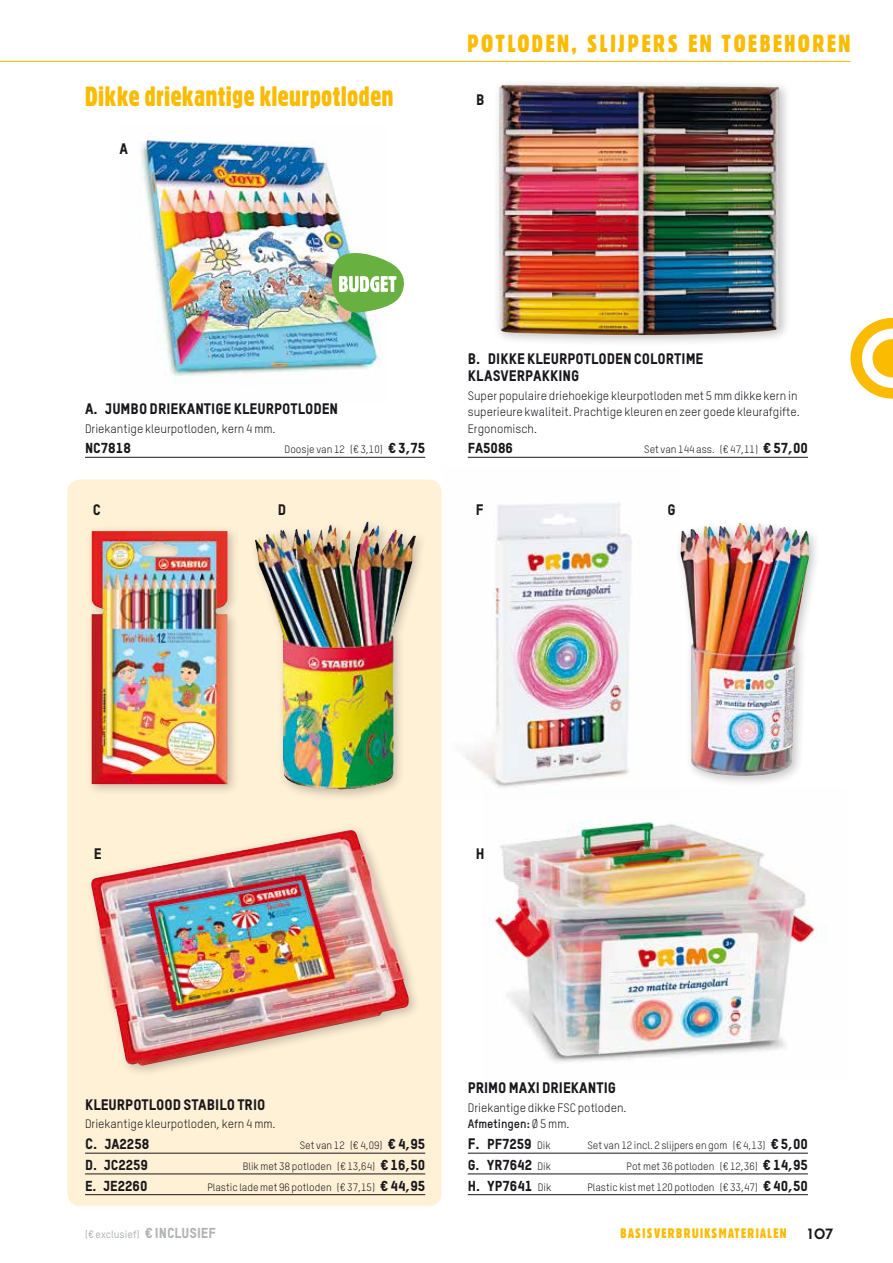
<style>
.page{position:relative;width:893px;height:1263px;background:#fff}
.page>*{position:absolute;margin:0;border:0;box-sizing:border-box;transform-origin:0 0}
.t1{font:27px "Gothic 821 Condensed BT";letter-spacing:.01em;color:#fabb00}
.t2{font:24px "Gothic 821 Condensed BT";letter-spacing:.1em;color:#fabb00}
.t3{font:15px/16.5px "TSTAR Headline";color:#1a171c}
.t4{font:15px "Chalet Tokyo";color:#1a171c}
.t5{font:14.25px "TSTAR Headline";color:#1a171c}
.t6{font:13.5px "Gothic 821 Condensed BT";letter-spacing:.1em;color:#fabb00}
.t7{font:12px/16.5px "TSTAR";color:#1a171c}
.t8{font:10.5px "TSTAR";color:#1a171c}
.t9{font:500 10.5px "TSTAR";color:#b1b3b4}
.s1{font-family:"TSTAR Headline";font-size:14.25px}
.s2{font-size:15px}
.s3{font-weight:700}
.s4{font-family:"TSTAR";font-size:10.5px}
.s5{font-family:"TSTAR Headline";font-weight:400;font-size:14.25px}
</style>
<div class="page">
<svg style="left:850px;top:318px;width:43px;height:81px"></svg>
<hr style="left:0;top:61px;width:850px;height:1px;background:#fabb00">
<div style="left:67px;top:479px;width:375px;height:728px;background:#fff1d6;border-radius:14px"></div>
<div style="left:66px;top:478px;width:377px;height:730px;border:2px solid #fff;border-radius:14px"></div>
<img style="left:489px;top:821px;width:337px;height:242px">
<img style="left:442px;top:488px;width:190px;height:312px">
<img style="left:141px;top:140px;width:241px;height:243px">
<div style="left:674px;top:517px;width:147px;height:271px;background:#1a171c;opacity:.25"></div>
<img style="left:680px;top:523px;width:129px;height:254px">
<div style="left:86px;top:525px;width:154px;height:271px;background:#1a171c;opacity:.25"></div>
<img style="left:92px;top:531px;width:135px;height:253px">
<div style="left:250px;top:517px;width:177px;height:284px;background:#1a171c;opacity:.25"></div>
<img style="left:273px;top:525px;width:93px;height:42px">
<img style="left:91px;top:830px;width:318px;height:235px">
<div style="left:492px;top:79px;width:299px;height:268px;background:#1a171c;opacity:.25"></div>
<img style="left:498px;top:85px;width:284px;height:251px">
<hr style="left:85px;top:457px;width:340px;height:1px;background:#1a171c">
<hr style="left:468px;top:457px;width:340px;height:1px;background:#1a171c">
<hr style="left:85px;top:1153px;width:340px;height:1px;background:#1a171c">
<hr style="left:85px;top:1174px;width:340px;height:1px;background:#1a171c">
<hr style="left:85px;top:1194px;width:340px;height:1px;background:#1a171c">
<hr style="left:468px;top:1153px;width:340px;height:1px;background:#1a171c">
<hr style="left:468px;top:1174px;width:340px;height:1px;background:#1a171c">
<hr style="left:468px;top:1194px;width:340px;height:1px;background:#1a171c">
<svg style="left:332px;top:253px;width:72px;height:60px"></svg>
<h2 class="t2" style="left:467px;top:29px;width:385px">POTLODEN, SLIJPERS EN TOEBEHOREN</h2>
<h1 class="t1" style="left:85px;top:80px;width:310px">Dikke driekantige kleurpotloden</h1>
<h3 class="t3" style="left:476px;top:91px;width:10px">B</h3>
<h3 class="t3" style="left:119px;top:140px;width:10px">A</h3>
<h3 class="t3" style="left:85px;top:400px;width:255px">A. JUMBO DRIEKANTIGE KLEURPOTLODEN</h3>
<p class="t7" style="left:85px;top:420px;width:192px">Driekantige kleurpotloden, kern 4 mm.</p>
<h3 class="t5" style="left:85px;top:439px;width:47px">NC7818</h3>
<p class="t8" style="left:285px;top:443px;width:142px">Doosje van 12 (€ 3,10) <span class="s1">€ 3,75</span></p>
<h3 class="t3" style="left:468px;top:350px;width:237px">B. DIKKE KLEURPOTLODEN COLORTIME<br>KLASVERPAKKING</h3>
<p class="t7" style="left:468px;top:387px;width:334px">Super populaire driehoekige kleurpotloden met 5 mm dikke kern in superieure kwaliteit. Prachtige kleuren en zeer goede kleurafgifte.<br>Ergonomisch.</p>
<h3 class="t5" style="left:468px;top:439px;width:47px">FA5086</h3>
<p class="t8" style="left:644px;top:443px;width:165px">Set van 144 ass. (€ 47,11) <span class="s1">€ 57,00</span></p>
<h3 class="t3" style="left:93px;top:501px;width:10px">C</h3>
<h3 class="t3" style="left:278px;top:501px;width:10px">D</h3>
<h3 class="t3" style="left:476px;top:501px;width:9px">F</h3>
<h3 class="t3" style="left:667px;top:501px;width:10px">G</h3>
<h3 class="t3" style="left:94px;top:845px;width:9px">E</h3>
<h3 class="t3" style="left:476px;top:845px;width:10px">H</h3>
<h3 class="t3" style="left:85px;top:1096px;width:182px">KLEURPOTLOOD STABILO TRIO</h3>
<p class="t7" style="left:85px;top:1116px;width:192px">Driekantige kleurpotloden, kern 4 mm.</p>
<h3 class="t5" style="left:85px;top:1135px;width:66px"><span class="s2">C.</span> JA2258</h3>
<p class="t8" style="left:300px;top:1139px;width:127px">Set van 12 (€ 4,09) <span class="s1">€ 4,95</span></p>
<h3 class="t5" style="left:85px;top:1156px;width:65px">D. JC2259</h3>
<p class="t8" style="left:243px;top:1160px;width:184px">Blik met 38 potloden (€ 13,64) <span class="s1">€ 16,50</span></p>
<h3 class="t5" style="left:85px;top:1177px;width:64px">E. JE2260</h3>
<p class="t8" style="left:207px;top:1180px;width:219px">Plastic lade met 96 potloden (€ 37,15) <span class="s1">€ 44,95</span></p>
<h3 class="t3" style="left:468px;top:1079px;width:150px">PRIMO MAXI DRIEKANTIG</h3>
<p class="t7" style="left:468px;top:1099px;width:160px">Driekantige dikke FSC potloden.<br><span class="s3">Afmetingen:</span> Ø 5 mm.</p>
<h3 class="t5" style="left:468px;top:1135px;width:84px"><span class="s2">F.</span> PF7259 <span class="s4">Dik</span></h3>
<p class="t8" style="left:587px;top:1139px;width:222px">Set van 12 incl. 2 slijpers en gom (€ 4,13) <span class="s1">€ 5,00</span></p>
<h3 class="t5" style="left:468px;top:1156px;width:85px">G. YR7642 <span class="s4">Dik</span></h3>
<p class="t8" style="left:626px;top:1160px;width:183px">Pot met 36 potloden (€ 12,36) <span class="s1">€ 14,95</span></p>
<h3 class="t5" style="left:468px;top:1177px;width:85px">H. YP7641 <span class="s4">Dik</span></h3>
<p class="t8" style="left:587px;top:1180px;width:222px">Plastic kist met 120 potloden (€ 33,47) <span class="s1">€ 40,50</span></p>
<p class="t9" style="left:85px;top:1228px;width:132px">(€ exclusief) <span class="s5">€ INCLUSIEF</span></p>
<p class="t6" style="left:620px;top:1225px;width:168px">BASISVERBRUIKSMATERIALEN</p>
<h3 class="t4" style="left:808px;top:1224px;width:27px">107</h3>
</div>
